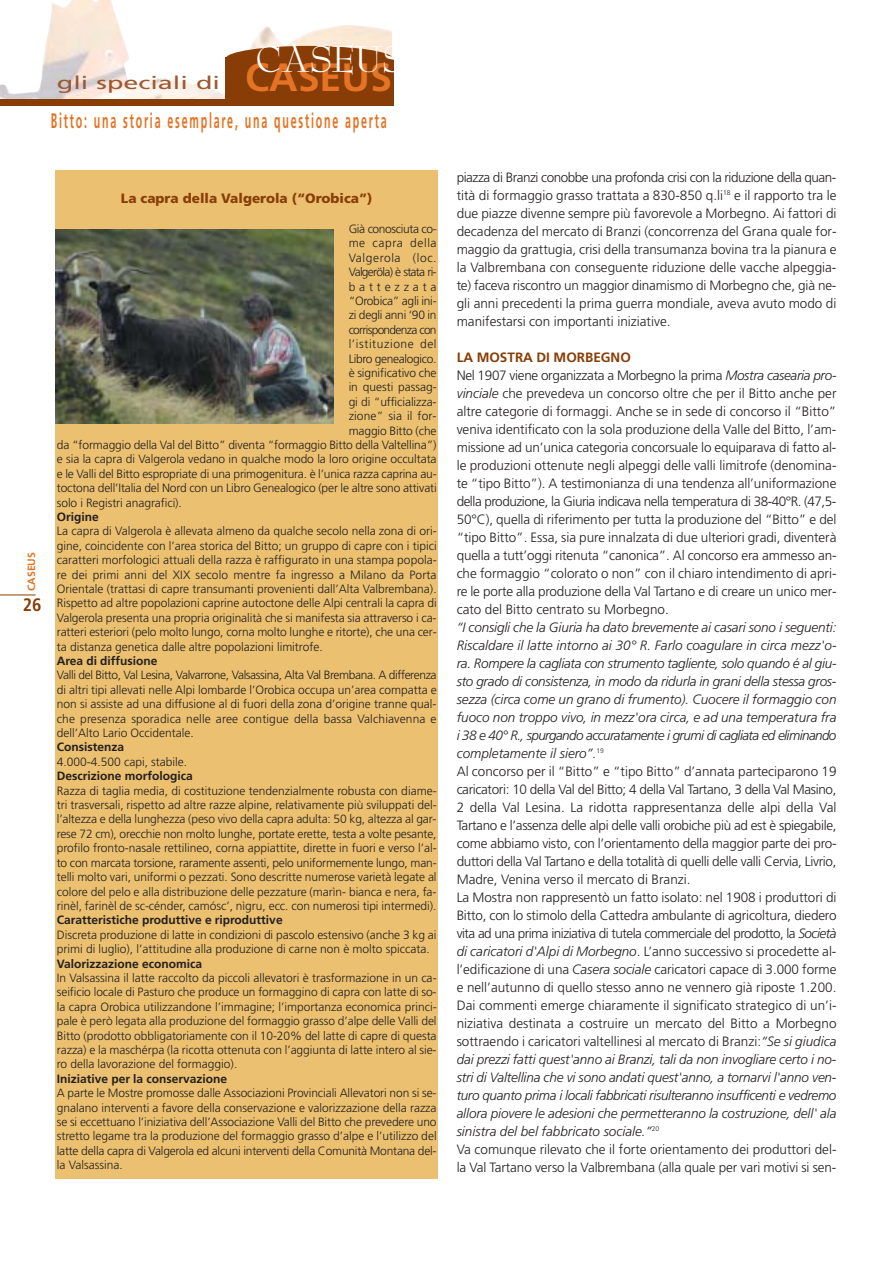
<style>
.page{position:relative;width:892px;height:1262px;background:#fff}
.page>*{position:absolute;margin:0;border:0;box-sizing:border-box;transform-origin:0 0}
.t1{font:46.5px "Reed Plain";color:#fff}
.t2{font:700 21px "Frutiger";letter-spacing:.165em;color:#e47325;scale:.51 1}
.t3{font:700 condensed 18px "Frutiger";color:#883d06}
.t4{font:17.85px "Frutiger";color:#9c5931;scale:1.51 1}
.t5{font:300 13.5px/18px "Frutiger";letter-spacing:-.005em;color:#231f1f}
.t6{font:900 13.5px "Frutiger";color:#883d06}
.t7{font:300 12px/14.4px "Frutiger";letter-spacing:-.005em;color:#231f1f;text-align:justify}
.t8{font:700 12px "Frutiger";color:#231f1f}
.t9{font:300 12px "Frutiger";letter-spacing:.05em;color:#231f1f}
.t10{font:300 12px "Frutiger";letter-spacing:-.03em;color:#231f1f}
.t11{font:300 12px "Frutiger";letter-spacing:-.055em;color:#231f1f}
.t12{font:300 12px "Frutiger";letter-spacing:-.025em;color:#231f1f}
.t13{font:300 12px "Frutiger";letter-spacing:-.06em;color:#231f1f}
.t14{font:300 12px "Frutiger";letter-spacing:.32em;color:#231f1f}
.t15{font:700 10.5px "Frutiger";color:#e47325}
.s1{font-weight:700;font-size:39.45px;color:#e47325}
.s2{font-weight:700;color:#883d06}
.s3{font-style:italic}
</style>
<div class="page">
<svg style="left:0;top:0;width:438px;height:1179px"></svg>
<h1 class="t1" style="left:256px;top:41px;width:149px">CASEUS</h1>
<h3 class="t4" style="left:57px;top:75px;width:223px">gli speciali di <span class="s1">CASEUS</span></h3>
<h2 class="t2" style="left:51px;top:113px;width:660px">Bitto: una storia esemplare, una questione aperta</h2>
<p class="t15" style="left:27px;top:591px;width:41px;rotate:-90deg">CASEUS</p>
<h3 class="t3" style="left:23px;top:598px;width:20px">26</h3>
<p class="t6" style="left:121px;top:193px;width:253px">La capra della Valgerola (“Orobica”)</p>
<p class="t10" style="left:349px;top:224px;width:89px">Già conosciuta co-</p>
<p class="t9" style="left:349px;top:238px;width:89px">me capra della</p>
<p class="t9" style="left:349px;top:253px;width:89px">Valgerola (loc.</p>
<p class="t11" style="left:349px;top:267px;width:89px">Valgeröla) è stata ri-</p>
<p class="t14" style="left:349px;top:281px;width:89px">battezzata</p>
<p class="t12" style="left:349px;top:296px;width:89px">“Orobica” agli ini-</p>
<p class="t7" style="left:349px;top:309px;width:89px">zi degli anni ‘90 in</p>
<p class="t13" style="left:349px;top:325px;width:89px">corrispondenza con</p>
<p class="t9" style="left:349px;top:339px;width:89px">l’istituzione del</p>
<p class="t10" style="left:349px;top:353px;width:89px">Libro genealogico.</p>
<p class="t7" style="left:349px;top:366px;width:89px">è significativo che</p>
<p class="t7" style="left:349px;top:381px;width:89px">in questi passag-</p>
<p class="t7" style="left:349px;top:395px;width:89px">gi di “ufficializza-</p>
<p class="t7" style="left:349px;top:410px;width:89px">zione” sia il for-</p>
<p class="t7" style="left:349px;top:424px;width:89px">maggio Bitto (che</p>
<p class="t7" style="left:57px;top:438px;width:381px">da “formaggio della Val del Bitto” diventa “formaggio Bitto della Valtellina”)</p>
<p class="t7" style="left:57px;top:453px;width:381px">e sia la capra di Valgerola vedano in qualche modo la loro origine occultata</p>
<p class="t7" style="left:57px;top:467px;width:381px">e le Valli del Bitto espropriate di una primogenitura. è l’unica razza caprina au-</p>
<p class="t7" style="left:57px;top:482px;width:381px">toctona dell’Italia del Nord con un Libro Genealogico (per le altre sono attivati</p>
<p class="t7" style="left:57px;top:496px;width:126px">solo i Registri anagrafici).</p>
<p class="t8" style="left:57px;top:512px;width:43px">Origine</p>
<p class="t7" style="left:57px;top:525px;width:381px">La capra di Valgerola è allevata almeno da qualche secolo nella zona di ori&shy;gine, coincidente con l’area storica del Bitto; un gruppo di capre con i tipici caratteri morfologici attuali della razza è raffigurato in una stampa popola&shy;re dei primi anni del XIX secolo mentre fa ingresso a Milano da Porta Orientale (trattasi di capre transumanti provenienti dall’Alta Valbrembana).<br>Rispetto ad altre popolazioni caprine autoctone delle Alpi centrali la capra di Valgerola presenta una propria originalità che si manifesta sia attraverso i ca&shy;ratteri esteriori (pelo molto lungo, corna molto lunghe e ritorte), che una cer&shy;ta distanza genetica dalle altre popolazioni limitrofe.</p>
<p class="t8" style="left:57px;top:656px;width:102px">Area di diffusione</p>
<p class="t7" style="left:57px;top:669px;width:381px">Valli del Bitto, Val Lesina, Valvarrone, Valsassina, Alta Val Brembana. A differenza di altri tipi allevati nelle Alpi lombarde l’Orobica occupa un’area compatta e non si assiste ad una diffusione al di fuori della zona d’origine tranne qual&shy;che presenza sporadica nelle aree contigue della bassa Valchiavenna e dell’Alto Lario Occidentale.</p>
<p class="t8" style="left:57px;top:742px;width:69px">Consistenza</p>
<p class="t7" style="left:57px;top:755px;width:132px">4.000-4.500 capi, stabile.</p>
<p class="t8" style="left:57px;top:771px;width:137px">Descrizione morfologica</p>
<p class="t7" style="left:57px;top:784px;width:381px">Razza di taglia media, di costituzione tendenzialmente robusta con diame&shy;tri trasversali, rispetto ad altre razze alpine, relativamente più sviluppati del&shy;l’altezza e della lunghezza (peso vivo della capra adulta: 50 kg, altezza al gar&shy;rese 72 cm), orecchie non molto lunghe, portate erette, testa a volte pesante, profilo fronto-nasale rettilineo, corna appiattite, dirette in fuori e verso l’al&shy;to con marcata torsione, raramente assenti, pelo uniformemente lungo, man&shy;telli molto vari, uniformi o pezzati. Sono descritte numerose varietà legate al colore del pelo e alla distribuzione delle pezzature (marìn- bianca e nera, fa&shy;rinèl, farinèl de sc-cénder, camósc’, nìgru, ecc. con numerosi tipi intermedi).</p>
<p class="t8" style="left:57px;top:915px;width:227px">Caratteristiche produttive e riproduttive</p>
<p class="t7" style="left:57px;top:928px;width:381px">Discreta produzione di latte in condizioni di pascolo estensivo (anche 3 kg ai primi di luglio), l’attitudine alla produzione di carne non è molto spiccata.</p>
<p class="t8" style="left:57px;top:958px;width:147px">Valorizzazione economica</p>
<p class="t7" style="left:57px;top:971px;width:381px">In Valsassina il latte raccolto da piccoli allevatori è trasformazione in un ca&shy;seificio locale di Pasturo che produce un formaggino di capra con latte di so&shy;la capra Orobica utilizzandone l’immagine; l’importanza economica princi&shy;pale è però legata alla produzione del formaggio grasso d’alpe delle Valli del Bitto (prodotto obbligatoriamente con il 10-20% del latte di capre di questa razza) e la maschérpa (la ricotta ottenuta con l’aggiunta di latte intero al sie&shy;ro della lavorazione del formaggio).</p>
<p class="t8" style="left:57px;top:1073px;width:172px">Iniziative per la conservazione</p>
<p class="t7" style="left:57px;top:1086px;width:381px">A parte le Mostre promosse dalle Associazioni Provinciali Allevatori non si se&shy;gnalano interventi a favore della conservazione e valorizzazione della razza se si eccettuano l’iniziativa dell’Associazione Valli del Bitto che prevedere uno stretto legame tra la produzione del formaggio grasso d’alpe e l’utilizzo del latte della capra di Valgerola ed alcuni interventi della Comunità Montana del&shy;la Valsassina.</p>
<p class="t5" style="left:457px;top:169px;width:381px;text-align:justify">piazza di Branzi conobbe una profonda crisi con la riduzione della quan&shy;tità di formaggio grasso trattata a 830-850 q.li<sup>18</sup> e il rapporto tra le due piazze divenne sempre più favorevole a Morbegno. Ai fattori di decadenza del mercato di Branzi (concorrenza del Grana quale for&shy;maggio da grattugia, crisi della transumanza bovina tra la pianura e la Valbrembana con conseguente riduzione delle vacche alpeggia&shy;te) faceva riscontro un maggior dinamismo di Morbegno che, già ne&shy;gli anni precedenti la prima guerra mondiale, aveva avuto modo di manifestarsi con importanti iniziative.</p>
<p class="t5" style="left:457px;top:349px;width:381px"><span class="s2">LA MOSTRA DI MORBEGNO<br></span>Nel 1907 viene organizzata a Morbegno la prima <span class="s3">Mostra casearia pro&shy;vinciale</span> che prevedeva un concorso oltre che per il Bitto anche per altre categorie di formaggi. Anche se in sede di concorso il “Bitto” veniva identificato con la sola produzione della Valle del Bitto, l’am&shy;missione ad un’unica categoria concorsuale lo equiparava di fatto al&shy;le produzioni ottenute negli alpeggi delle valli limitrofe (denomina&shy;te “tipo Bitto”). A testimonianza di una tendenza all’uniformazione della produzione, la Giuria indicava nella temperatura di 38-40°R. (47,5- 50°C), quella di riferimento per tutta la produzione del “Bitto” e del “tipo Bitto”. Essa, sia pure innalzata di due ulteriori gradi, diventerà quella a tutt’oggi ritenuta “canonica”. Al concorso era ammesso an&shy;che formaggio “colorato o non” con il chiaro intendimento di apri&shy;re le porte alla produzione della Val Tartano e di creare un unico mer&shy;cato del Bitto centrato su Morbegno.</p>
<p class="t5" style="left:457px;top:619px;width:381px"><span class="s3">“I consigli che la Giuria ha dato brevemente ai casari sono i seguenti:<br>Riscaldare il latte intorno ai 30° R. Farlo coagulare in circa mezz'o&shy;ra. Rompere la cagliata con strumento tagliente, solo quando é al giu&shy;sto grado di consistenza, in modo da ridurla in grani della stessa gros&shy;sezza (circa come un grano di frumento). Cuocere il formaggio con fuoco non troppo vivo, in mezz'ora circa, e ad una temperatura fra i 38 e 40° R., spurgando accuratamente i grumi di cagliata ed eliminando completamente il siero”.</span><sup>19<br></sup>Al concorso per il “Bitto” e “tipo Bitto” d’annata parteciparono 19 caricatori: 10 della Val del Bitto; 4 della Val Tartano, 3 della Val Masino, 2 della Val Lesina. La ridotta rappresentanza delle alpi della Val Tartano e l’assenza delle alpi delle valli orobiche più ad est è spiegabile, come abbiamo visto, con l’orientamento della maggior parte dei pro&shy;duttori della Val Tartano e della totalità di quelli delle valli Cervia, Livrio, Madre, Venina verso il mercato di Branzi.<br>La Mostra non rappresentò un fatto isolato: nel 1908 i produttori di Bitto, con lo stimolo della Cattedra ambulante di agricoltura, diedero vita ad una prima iniziativa di tutela commerciale del prodotto, la <span class="s3">Società di caricatori d'Alpi di Morbegno</span>. L’anno successivo si procedette al&shy;l’edificazione di una <span class="s3">Casera sociale</span> caricatori capace di 3.000 forme e nell’autunno di quello stesso anno ne vennero già riposte 1.200.<br>Dai commenti emerge chiaramente il significato strategico di un’i&shy;niziativa destinata a costruire un mercato del Bitto a Morbegno sottraendo i caricatori valtellinesi al mercato di Branzi:<span class="s3">“Se si giudica dai prezzi fatti quest'anno ai Branzi, tali da non invogliare certo i no&shy;stri di Valtellina che vi sono andati quest'anno, a tornarvi l'anno ven&shy;turo quanto prima i locali fabbricati risulteranno insufficenti e vedremo allora piovere le adesioni che permetteranno la costruzione, dell' ala sinistra del bel fabbricato sociale.”</span><sup>20<br></sup>Va comunque rilevato che il forte orientamento dei produttori del&shy;la Val Tartano verso la Valbrembana (alla quale per vari motivi si sen-</p>
</div>
